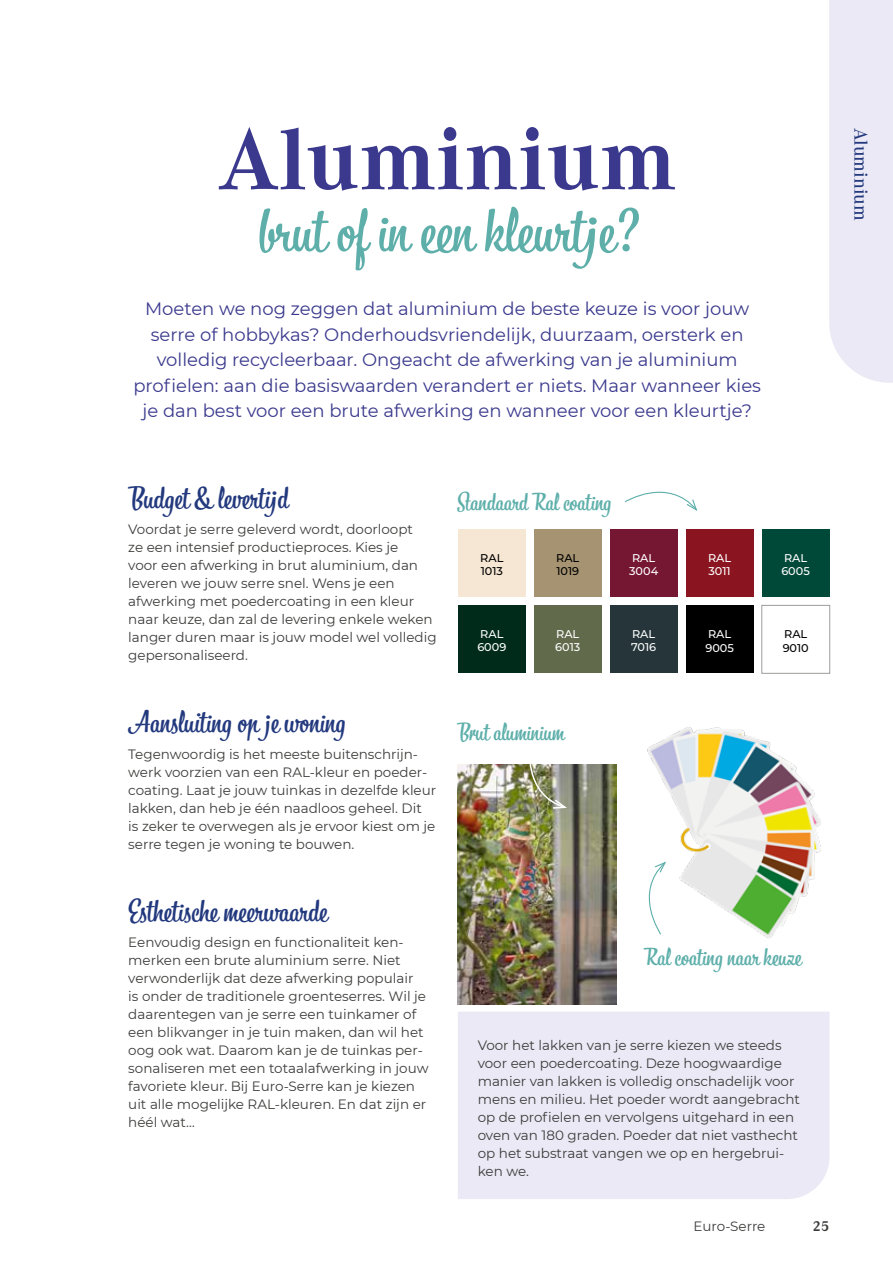
<style>
.page{position:relative;width:893px;height:1263px;background:#fff}
.page>*{position:absolute;margin:0;border:0;box-sizing:border-box;transform-origin:0 0}
.t1{font:700 90px "Corporate A";color:#3a398d}
.t2{font:60px "Bistro Script";color:#5eafaa}
.t3{font:30px "Bistro Script";color:#23397e}
.t4{font:24px "Bistro Script";color:#5eafaa}
.t5{font:500 19.5px "Corporate A";color:#23397e}
.t6{font:18px/25.5px "Montserrat";color:#3a398d;text-align:center}
.t7{font:700 15px "Corporate A";color:#3c3c3b}
.t8{font:13.5px/18px "Montserrat";color:#3c3c3b}
.t9{font:500 11.25px/13.5px "Montserrat";color:#fff}
.t10{font:500 11.25px/13.5px "Montserrat";color:#000}
</style>
<div class="page">
<div style="left:458px;top:1012px;width:371px;height:187px;background:#eae9f5"></div>
<img style="left:647px;top:727px;width:174px;height:212px">
<div style="left:458px;top:529px;width:68px;height:68px;background:#f5e7d3"></div>
<div style="left:534px;top:529px;width:68px;height:68px;background:#a59371"></div>
<div style="left:610px;top:529px;width:68px;height:68px;background:#751632"></div>
<div style="left:686px;top:529px;width:68px;height:68px;background:#8a141f"></div>
<div style="left:762px;top:529px;width:67px;height:68px;background:#004939"></div>
<div style="left:458px;top:605px;width:68px;height:68px;background:#002b1a"></div>
<div style="left:534px;top:605px;width:68px;height:68px;background:#626a4c"></div>
<div style="left:610px;top:605px;width:68px;height:68px;background:#253539"></div>
<div style="left:686px;top:605px;width:68px;height:68px;background:#000"></div>
<div style="left:762px;top:605px;width:68px;height:68px;border:1px solid #9d9d9c"></div>
<img style="left:457px;top:764px;width:160px;height:240px">
<svg style="left:625px;top:491px;width:73px;height:20px"></svg>
<svg style="left:647px;top:860px;width:20px;height:75px"></svg>
<svg style="left:522px;top:764px;width:47px;height:45px;background:#97997d"></svg>
<div style="left:829px;top:0;width:64px;height:383px;background:#eae9f5"></div>
<h1 class="t1" style="left:218px;top:100px;width:460px">Aluminium</h1>
<h2 class="t2" style="left:258px;top:193px;width:379px">brut of in een kleurtje?</h2>
<p class="t6" style="left:133px;top:295px;width:629px">Moeten we nog zeggen dat aluminium de beste keuze is voor jouw serre of hobbykas? Onderhoudsvriendelijk, duurzaam, oersterk en volledig recycleerbaar. Ongeacht de afwerking van je aluminium profielen: aan die basiswaarden verandert er niets. Maar wanneer kies je dan best voor een brute afwerking en wanneer voor een kleurtje?</p>
<h3 class="t5" style="left:874px;top:128px;width:95px;rotate:90deg">Aluminium</h3>
<h3 class="t3" style="left:128px;top:479px;width:161px">Budget &amp; levertijd</h3>
<p class="t8" style="left:128px;top:520px;width:310px">Voordat je serre geleverd wordt, doorloopt<br>ze een intensief productieproces. Kies je<br>voor een afwerking in brut aluminium, dan leveren we jouw serre snel. Wens je een afwerking met poedercoating in een kleur naar keuze, dan zal de levering enkele weken langer duren maar is jouw model wel volledig gepersonaliseerd.</p>
<h3 class="t3" style="left:128px;top:703px;width:219px">Aansluiting op je woning</h3>
<p class="t8" style="left:128px;top:744px;width:309px">Tegenwoordig is het meeste buitenschrijn&shy;werk voorzien van een RAL-kleur en poeder&shy;coating. Laat je jouw tuinkas in dezelfde kleur lakken, dan heb je één naadloos geheel. Dit<br>is zeker te overwegen als je ervoor kiest om je serre tegen je woning te bouwen.</p>
<h3 class="t3" style="left:128px;top:892px;width:201px">Esthetische meerwaarde</h3>
<p class="t8" style="left:128px;top:933px;width:302px">Eenvoudig design en functionaliteit ken&shy;merken een brute aluminium serre. Niet verwonderlijk dat deze afwerking populair<br>is onder de traditionele groenteserres. Wil je daarentegen van je serre een tuinkamer of een blikvanger in je tuin maken, dan wil het oog ook wat. Daarom kan je de tuinkas per&shy;sonaliseren met een totaalafwerking in jouw favoriete kleur. Bij Euro-Serre kan je kiezen uit alle mogelijke RAL-kleuren. En dat zijn er héél wat…</p>
<h3 class="t4" style="left:457px;top:487px;width:156px">Standaard Ral coating</h3>
<p class="t10" style="left:480px;top:551px;width:25px">RAL<br>1013</p>
<p class="t10" style="left:556px;top:551px;width:25px">RAL<br>1019</p>
<p class="t9" style="left:629px;top:551px;width:31px">RAL<br>3004</p>
<p class="t9" style="left:708px;top:551px;width:25px">RAL<br>3011</p>
<p class="t9" style="left:781px;top:551px;width:30px">RAL<br>6005</p>
<p class="t9" style="left:477px;top:627px;width:30px">RAL<br>6009</p>
<p class="t9" style="left:555px;top:627px;width:27px">RAL<br>6013</p>
<p class="t9" style="left:631px;top:627px;width:27px">RAL<br>7016</p>
<p class="t9" style="left:705px;top:627px;width:30px">RAL<br>9005</p>
<p class="t10" style="left:783px;top:627px;width:28px">RAL<br>9010</p>
<h3 class="t4" style="left:457px;top:717px;width:109px">Brut aluminium</h3>
<h3 class="t4" style="left:644px;top:942px;width:159px">Ral coating naar keuze</h3>
<p class="t8" style="left:478px;top:1036px;width:324px">Voor het lakken van je serre kiezen we steeds voor een poedercoating. Deze hoogwaardige manier van lakken is volledig onschadelijk voor mens en milieu. Het poeder wordt aangebracht op de profielen en vervolgens uitgehard in een oven van 180 graden. Poeder dat niet vasthecht op het substraat vangen we op en hergebrui&shy;ken we.</p>
<p class="t8" style="left:693px;top:1216px;width:73px">Euro-Serre</p>
<p class="t7" style="left:813px;top:1216px;width:18px">25</p>
</div>
